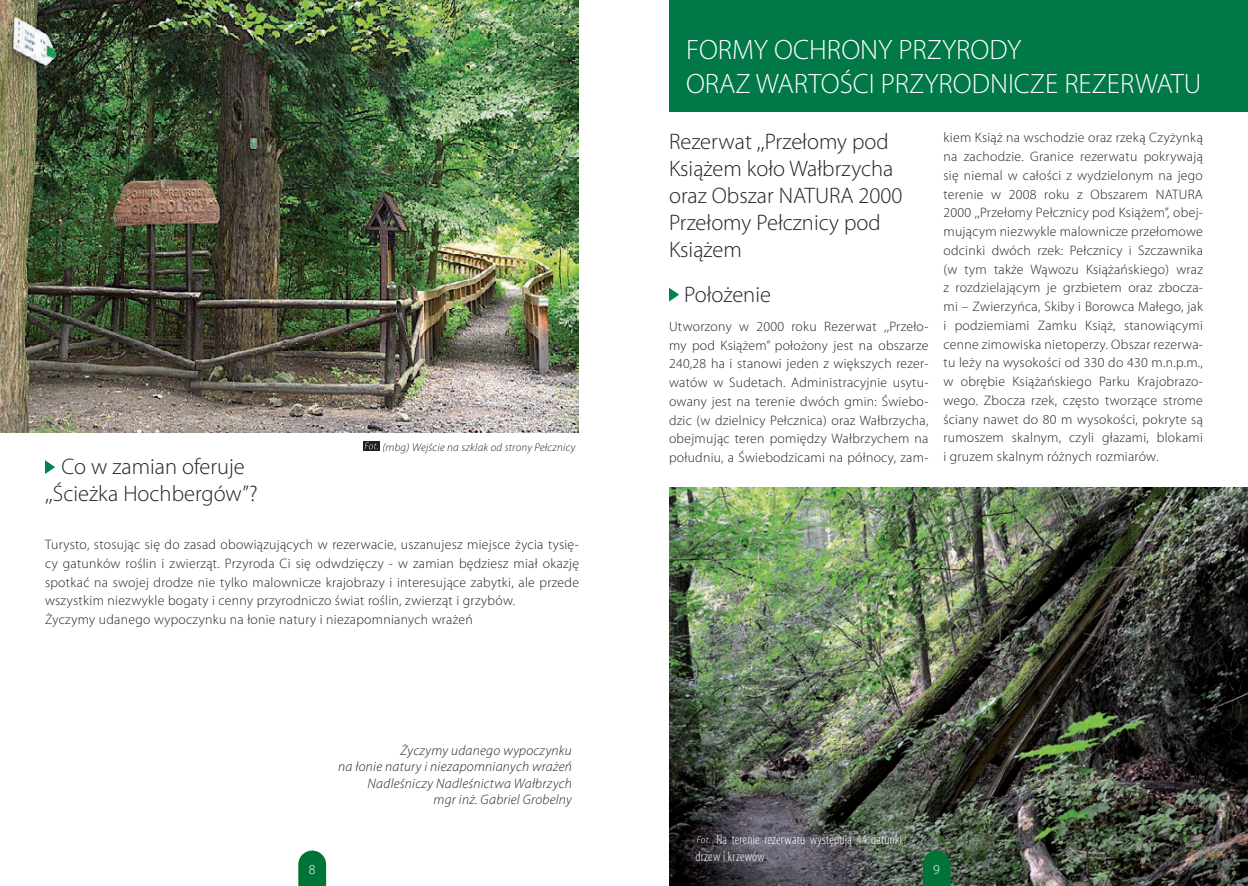
<style>
.page{position:relative;width:1248px;height:886px;background:#fff}
.page>*{position:absolute;margin:0;border:0;box-sizing:border-box;transform-origin:0 0}
.t1{font:300 28.12px/33.8px "Myriad Pro";color:#fff}
.t2{font:300 22.5px/27px "Myriad Pro";color:#231f20}
.t3{font:300 13.75px/18.8px "Myriad Pro";letter-spacing:.02em;color:#231f20;text-align:justify}
.t4{font:italic 300 13.75px/16.5px "Myriad Pro";letter-spacing:.02em;color:#231f20;text-align:right}
.t5{font:300 condensed 13.75px/16.5px "Myriad Pro";letter-spacing:.02em;color:#fff}
.t6{font:300 13.75px "Myriad Pro";color:#fff}
.t7{font:italic 300 11.25px "Myriad Pro";letter-spacing:.02em;color:#231f20}
</style>
<div class="page">
<div style="left:669px;top:0;width:578px;height:111px;background:#017847"></div>
<svg style="left:669px;top:288px;width:10px;height:13px"></svg>
<svg style="left:45px;top:460px;width:10px;height:14px"></svg>
<img style="left:0;top:0;width:579px;height:433px">
<img style="left:669px;top:487px;width:578px;height:399px">
<svg style="left:363px;top:441px;width:17px;height:10px"></svg>
<svg style="left:364px;top:443px;width:13px;height:6px"></svg>
<div style="left:695px;top:835px;width:17px;height:9px;background:#231f20"></div>
<svg style="left:696px;top:836px;width:13px;height:7px"></svg>
<svg style="left:298px;top:850px;width:28px;height:36px"></svg>
<svg style="left:922px;top:850px;width:28px;height:36px"></svg>
<p class="t7" style="left:382px;top:440px;width:194px">(mbg) Wejście na szklak od strony Pełcznicy</p>
<h2 class="t2" style="left:45px;top:453px;width:214px;text-align:center">Co w zamian oferuje ,,Ścieżka Hochbergów”?</h2>
<p class="t3" style="left:45px;top:535px;width:535px;text-align:left">Turysto, stosując się do zasad obowiązujących w rezerwacie, uszanujesz miejsce życia tysię&shy;cy gatunków roślin i zwierząt. Przyroda Ci się odwdzięczy - w zamian będziesz miał okazję spotkać na swojej drodze nie tylko malownicze krajobrazy i interesujące zabytki, ale przede wszystkim niezwykle bogaty i cenny przyrodniczo świat roślin, zwierząt i grzybów.<br>Życzymy udanego wypoczynku na łonie natury i niezapomnianych wrażeń</p>
<p class="t4" style="left:338px;top:741px;width:235px">Życzymy udanego wypoczynku<br>na łonie natury i niezapomnianych wrażeń Nadleśniczy Nadleśnictwa Wałbrzych<br>mgr inż. Gabriel Grobelny</p>
<h1 class="t1" style="left:686px;top:33px;width:517px">FORMY OCHRONY PRZYRODY<br>ORAZ WARTOŚCI PRZYRODNICZE REZERWATU</h1>
<h2 class="t2" style="left:669px;top:128px;width:235px">Rezerwat ,,Przełomy pod<br>Książem koło Wałbrzycha oraz Obszar NATURA 2000<br>Przełomy Pełcznicy pod<br>Książem</h2>
<h2 class="t2" style="left:684px;top:280px;width:88px">Położenie</h2>
<p class="t3" style="left:669px;top:317px;width:261px">Utworzony w 2000 roku Rezerwat ,,Przeło&shy;my pod Książem” położony jest na obszarze 240,28 ha i stanowi jeden z większych rezer&shy;watów w Sudetach. Administracyjnie usytu&shy;owany jest na terenie dwóch gmin: Świebo&shy;dzic (w dzielnicy Pełcznica) oraz Wałbrzycha, obejmując teren pomiędzy Wałbrzychem na południu, a Świebodzicami na północy, zam-</p>
<p class="t3" style="left:943px;top:128px;width:261px">kiem Książ na wschodzie oraz rzeką Czyżynką na zachodzie. Granice rezerwatu pokrywają się niemal w całości z wydzielonym na jego terenie w 2008 roku z Obszarem NATURA 2000 ,,Przełomy Pełcznicy pod Książem”, obej&shy;mującym niezwykle malownicze przełomowe odcinki dwóch rzek: Pełcznicy i Szczawnika (w tym także Wąwozu Książańskiego) wraz z rozdzielającym je grzbietem oraz zbocza&shy;mi – Zwierzyńca, Skiby i Borowca Małego, jak i podziemiami Zamku Książ, stanowiącymi cenne zimowiska nietoperzy. Obszar rezerwa&shy;tu leży na wysokości od 330 do 430 m.n.p.m., w obrębie Książańskiego Parku Krajobrazo&shy;wego. Zbocza rzek, często tworzące strome ściany nawet do 80 m wysokości, pokryte są rumoszem skalnym, czyli głazami, blokami i gruzem skalnym różnych rozmiarów.</p>
<p class="t5" style="left:695px;top:831px;width:208px;text-indent:21px">Na terenie rezerwatu występują 44 gatunki drzew i krzewów</p>
<p class="t6" style="left:309px;top:861px;width:8px">8</p>
<p class="t6" style="left:933px;top:861px;width:8px">9</p>
</div>
